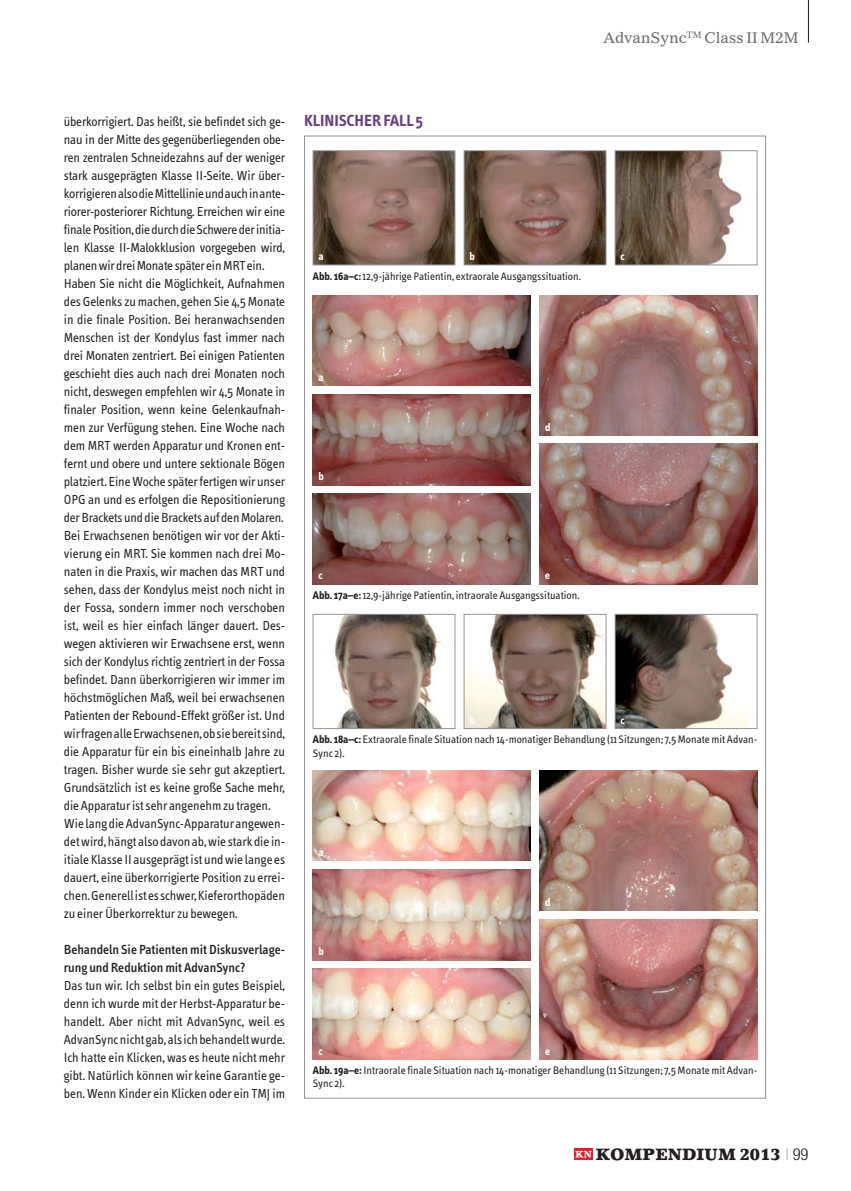
<style>
.page{position:relative;width:851px;height:1191px;background:#fff}
.page>*{position:absolute;margin:0;border:0;box-sizing:border-box;transform-origin:0 0}
.t1{font:700 16.5px "Info Text";color:#6e3f88}
.t2{font:900 16.2px "Lino Letter";color:#231f20}
.t3{font:15px "Gazette LH";color:#6d6e70}
.t4{font:13.5px/18px "Info Text";letter-spacing:-.005em;color:#231f20}
.t5{font:500 13.5px/18px "Info Text";color:#231f20}
.t6{font:11.25px/13.5px "Info Text";color:#231f20}
.t7{font:700 11.25px "Info Text";color:#fff}
.s1{font-weight:700}
.s2{font-family:"Helvetica Neue";font-weight:200;font-size:16.5px}
.s3{font-family:"Helvetica Neue";font-weight:300;font-stretch:condensed;font-size:16.5px}
</style>
<div class="page">
<hr style="left:807px;top:0;width:1px;height:43px;background:#231f20">
<svg style="left:574px;top:1148px;width:18px;height:12px"></svg>
<svg style="left:575px;top:1150px;width:16px;height:7px"></svg>
<img style="left:315px;top:152px;width:138px;height:111px">
<div style="left:313px;top:150px;width:142px;height:115px;border:1px solid #939598"></div>
<img style="left:465px;top:152px;width:139px;height:111px">
<div style="left:463px;top:150px;width:143px;height:115px;border:1px solid #939598"></div>
<img style="left:616px;top:152px;width:126px;height:111px">
<div style="left:614px;top:150px;width:143px;height:115px;border:1px solid #939598"></div>
<img style="left:313px;top:295px;width:217px;height:91px">
<img style="left:313px;top:394px;width:217px;height:91px">
<img style="left:313px;top:493px;width:217px;height:91px">
<img style="left:539px;top:295px;width:218px;height:140px">
<img style="left:539px;top:444px;width:218px;height:140px">
<img style="left:334px;top:616px;width:111px;height:111px">
<div style="left:313px;top:614px;width:142px;height:115px;border:1px solid #939598"></div>
<img style="left:465px;top:616px;width:139px;height:111px">
<div style="left:463px;top:614px;width:143px;height:115px;border:1px solid #939598"></div>
<img style="left:616px;top:616px;width:131px;height:111px">
<div style="left:614px;top:614px;width:143px;height:115px;border:1px solid #939598"></div>
<img style="left:313px;top:770px;width:217px;height:91px">
<img style="left:313px;top:869px;width:217px;height:91px">
<img style="left:313px;top:968px;width:217px;height:91px">
<img style="left:539px;top:770px;width:218px;height:140px">
<img style="left:539px;top:919px;width:218px;height:140px">
<p class="t3" style="left:603px;top:30px;width:197px">AdvanSync<sup>TM</sup> Class II M2M</p>
<p class="t4" style="left:64px;top:114px;width:223px">überkorrigiert. Das heißt, sie befindet sich ge&shy;nau in der Mitte des gegenüberliegenden obe&shy;ren zentralen Schneidezahns auf der weniger stark ausgeprägten Klasse II-Seite. Wir über&shy;korrigieren also die Mittellinie und auch in ante&shy;riorer-posteriorer Richtung. Erreichen wir eine finale Position, die durch die Schwere der initia&shy;len Klasse II-Malokklusion vorgegeben wird, planen wir drei Monate später ein MRT ein.<br>Haben Sie nicht die Möglichkeit, Aufnahmen des Gelenks zu machen, gehen Sie 4,5 Monate in die finale Position. Bei heranwachsenden Menschen ist der Kondylus fast immer nach drei Monaten zentriert. Bei einigen Patienten geschieht dies auch nach drei Monaten noch nicht, deswegen empfehlen wir 4,5 Monate in finaler Position, wenn keine Gelenkaufnah&shy;men zur Verfügung stehen. Eine Woche nach dem MRT werden Apparatur und Kronen ent&shy;fernt und obere und untere sektionale Bögen platziert. Eine Woche später fertigen wir unser OPG an und es erfolgen die Repositionierung der Brackets und die Brackets auf den Molaren.<br>Bei Erwachsenen benötigen wir vor der Akti&shy;vierung ein MRT. Sie kommen nach drei Mo&shy;naten in die Praxis, wir machen das MRT und sehen, dass der Kondylus meist noch nicht in der Fossa, sondern immer noch verschoben ist, weil es hier einfach länger dauert. Des&shy;wegen aktivieren wir Erwachsene erst, wenn sich der Kondylus richtig zentriert in der Fossa befindet. Dann überkorrigieren wir immer im höchstmöglichen Maß, weil bei erwachsenen Patienten der Rebound-Effekt größer ist. Und wir fragen alle Erwachsenen, ob sie bereit sind, die Apparatur für ein bis eineinhalb Jahre zu tragen. Bisher wurde sie sehr gut akzeptiert.<br>Grundsätzlich ist es keine große Sache mehr, die Apparatur ist sehr angenehm zu tragen.<br>Wie lang die AdvanSync-Apparatur angewen&shy;det wird, hängt also davon ab, wie stark die in&shy;itiale Klasse II ausgeprägt ist und wie lange es dauert, eine überkorrigierte Position zu errei&shy;chen. Generell ist es schwer, Kieferorthopäden zu einer Überkorrektur zu bewegen.</p>
<p class="t5" style="left:64px;top:942px;width:223px">Behandeln Sie Patienten mit Diskusverlage&shy;rung und Reduktion mit AdvanSync?</p>
<p class="t4" style="left:64px;top:978px;width:223px;text-align:justify">Das tun wir. Ich selbst bin ein gutes Beispiel, denn ich wurde mit der Herbst-Apparatur be&shy;handelt. Aber nicht mit AdvanSync, weil es AdvanSync nicht gab, als ich behandelt wurde.<br>Ich hatte ein Klicken, was es heute nicht mehr gibt. Natürlich können wir keine Garantie ge&shy;ben. Wenn Kinder ein Klicken oder ein TMJ im</p>
<p class="t1" style="left:304px;top:114px;width:120px">KLINISCHER FALL 5</p>
<p class="t7" style="left:318px;top:253px;width:7px">a</p>
<p class="t7" style="left:469px;top:253px;width:7px">b</p>
<p class="t7" style="left:620px;top:253px;width:6px">c</p>
<p class="t6" style="left:313px;top:270px;width:269px"><span class="s1">Abb. 16a–c:</span>12,9-jährige Patientin, extraorale Ausgangssituation.</p>
<p class="t7" style="left:318px;top:373px;width:7px">a</p>
<p class="t7" style="left:318px;top:472px;width:7px">b</p>
<p class="t7" style="left:318px;top:571px;width:6px">c</p>
<p class="t7" style="left:545px;top:423px;width:7px">d</p>
<p class="t7" style="left:545px;top:571px;width:7px">e</p>
<p class="t6" style="left:313px;top:589px;width:268px"><span class="s1">Abb. 17a–e:</span>12,9-jährige Patientin, intraorale Ausgangssituation.</p>
<p class="t7" style="left:469px;top:716px;width:7px">b</p>
<p class="t7" style="left:620px;top:716px;width:6px">c</p>
<p class="t6" style="left:313px;top:734px;width:446px"><span class="s1">Abb. 18a–c:</span> Extraorale finale Situation nach 14-monatiger Behandlung (11 Sitzungen; 7,5 Monate mit Advan-<br>Sync 2).</p>
<p class="t7" style="left:318px;top:848px;width:7px">a</p>
<p class="t7" style="left:318px;top:947px;width:7px">b</p>
<p class="t7" style="left:318px;top:1046px;width:6px">c</p>
<p class="t7" style="left:545px;top:898px;width:7px">d</p>
<p class="t7" style="left:545px;top:1046px;width:7px">e</p>
<p class="t6" style="left:313px;top:1064px;width:446px"><span class="s1">Abb. 19a–e:</span> Intraorale finale Situation nach 14-monatiger Behandlung (11 Sitzungen; 7,5 Monate mit Advan-<br>Sync 2).</p>
<p class="t2" style="left:595px;top:1148px;width:214px">KOMPENDIUM 2013 <span class="s2">I</span> <span class="s3">99</span></p>
</div>
